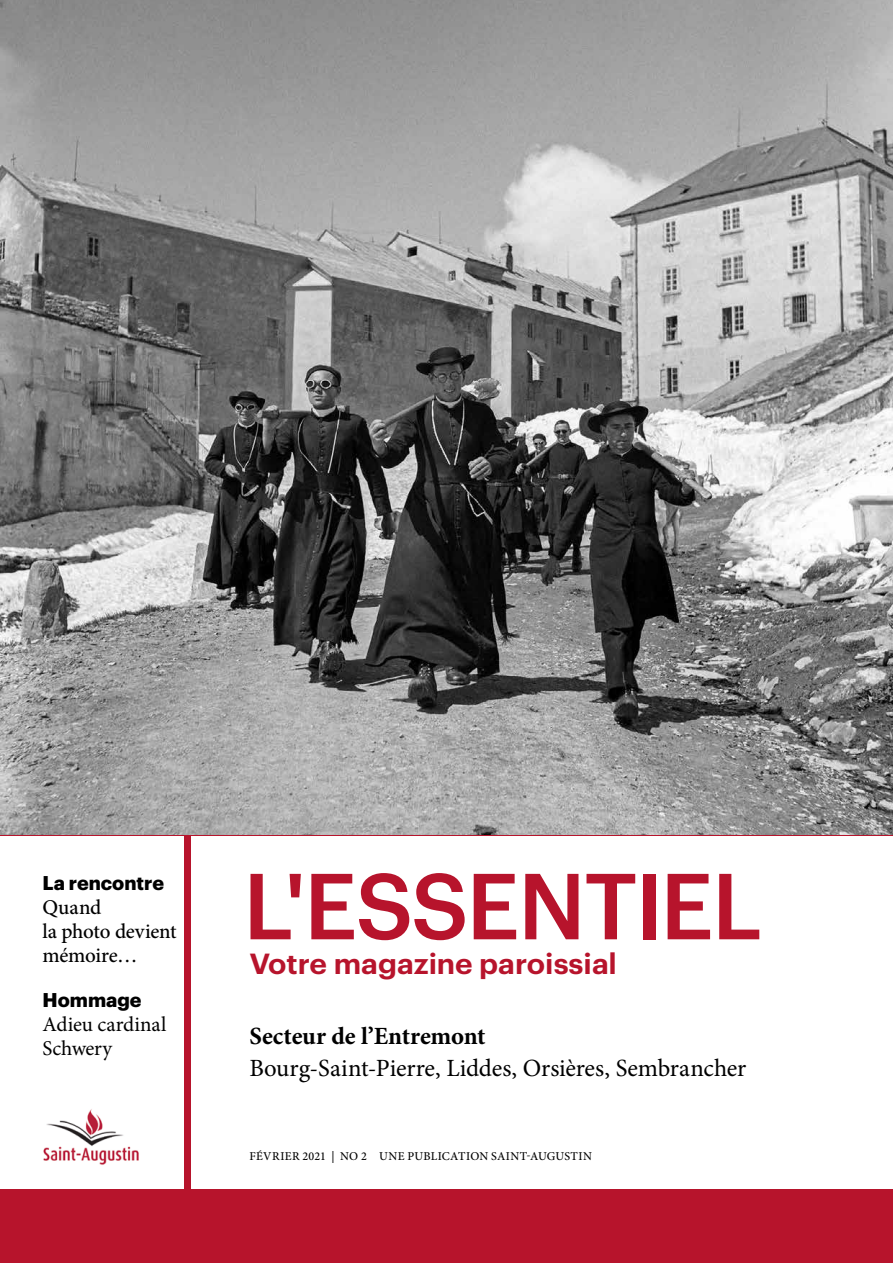
<style>
.page{position:relative;width:893px;height:1263px;background:#fff}
.page>*{position:absolute;margin:0;border:0;box-sizing:border-box;transform-origin:0 0}
.t1{font:500 91.5px "Graphik";letter-spacing:-.02em;color:#b7142c}
.t2{font:600 28.5px "Graphik";color:#b7142c;scale:1.05 1}
.t3{font:24.75px "Minion Pro";letter-spacing:-.005em;color:#000}
.t4{font:700 24.75px "Minion Pro";letter-spacing:-.01em;color:#000}
.t5{font:500 21px/24px "Minion Pro";letter-spacing:-.015em;color:#000}
.t6{font:21px/24px "Minion Pro";color:#000}
.t7{font:700 19.5px "Graphik";color:#000}
.t8{font:500 12px "Minion Pro";letter-spacing:.025em;color:#000}
</style>
<div class="page">
<img style="left:0;top:0;width:893px;height:836px">
<div style="left:0;top:836px;width:893px;height:427px;background:#b7142c"></div>
<div style="left:192px;top:836px;width:701px;height:352px;background:#fff"></div>
<div style="left:0;top:836px;width:183px;height:352px;background:#fff"></div>
<img style="left:43px;top:1109px;width:96px;height:56px">
<p class="t7" style="left:43px;top:868px;width:123px">La rencontre</p>
<p class="t5" style="left:43px;top:895px;width:136px">Quand<br>la photo devient mémoire…</p>
<p class="t7" style="left:43px;top:985px;width:101px">Hommage</p>
<p class="t6" style="left:43px;top:1012px;width:126px">Adieu cardinal<br>Schwery</p>
<h1 class="t1" style="left:243px;top:836px;width:521px">L'ESSENTIEL</h1>
<p class="t2" style="left:249px;top:942px;width:351px">Votre magazine paroissial</p>
<p class="t4" style="left:249px;top:1019px;width:238px">Secteur de l’Entremont</p>
<p class="t3" style="left:249px;top:1051px;width:498px">Bourg-Saint-Pierre, Liddes, Orsières, Sembrancher</p>
<p class="t8" style="left:249px;top:1148px;width:344px">FÉVRIER 2021 | NO 2 UNE PUBLICATION SAINT-AUGUSTIN</p>
</div>
